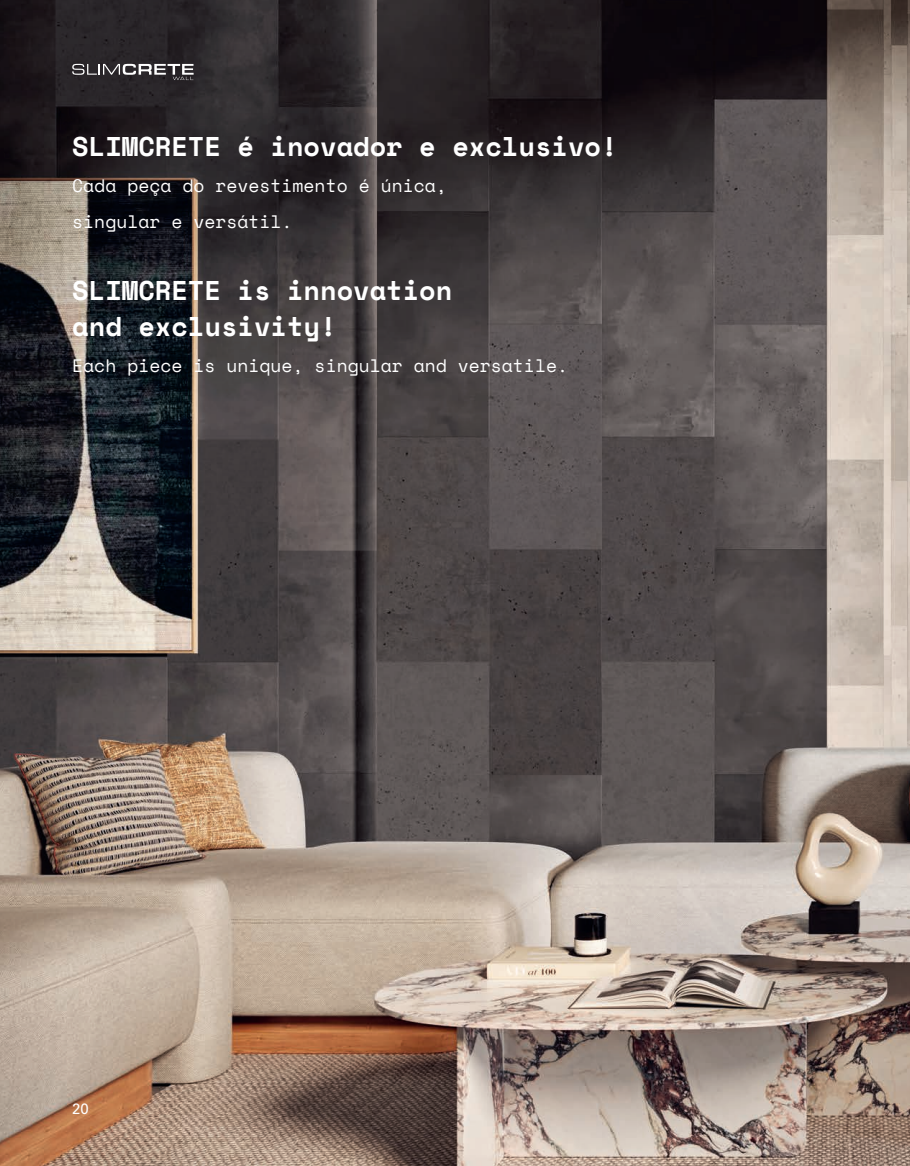
<style>
.page{position:relative;width:910px;height:1166px;background:#fff}
.page>*{position:absolute;margin:0;border:0;box-sizing:border-box;transform-origin:0 0}
.t1{font:700 27px/36px "Space Mono";color:#fff}
.t2{font:18px/36px "Space Mono";color:#fff}
.t3{font:15px "Univers LT Pro 55 Roman";color:#fff}
</style>
<div class="page">
<img style="left:0;top:0;width:910px;height:1165px">
<svg style="left:72px;top:64px;width:122px;height:16px;background:#605d60"></svg>
<h1 class="t1" style="left:72px;top:127px;width:547px">SLIMCRETE é inovador e exclusivo!</h1>
<p class="t2" style="left:72px;top:167px;width:376px">Cada peça do revestimento é única, singular e versátil.</p>
<h1 class="t1" style="left:72px;top:271px;width:382px">SLIMCRETE is innovation and exclusivity!</h1>
<p class="t2" style="left:72px;top:347px;width:497px">Each piece is unique, singular and versatile.</p>
<p class="t3" style="left:72px;top:1097px;width:18px">20</p>
</div>
